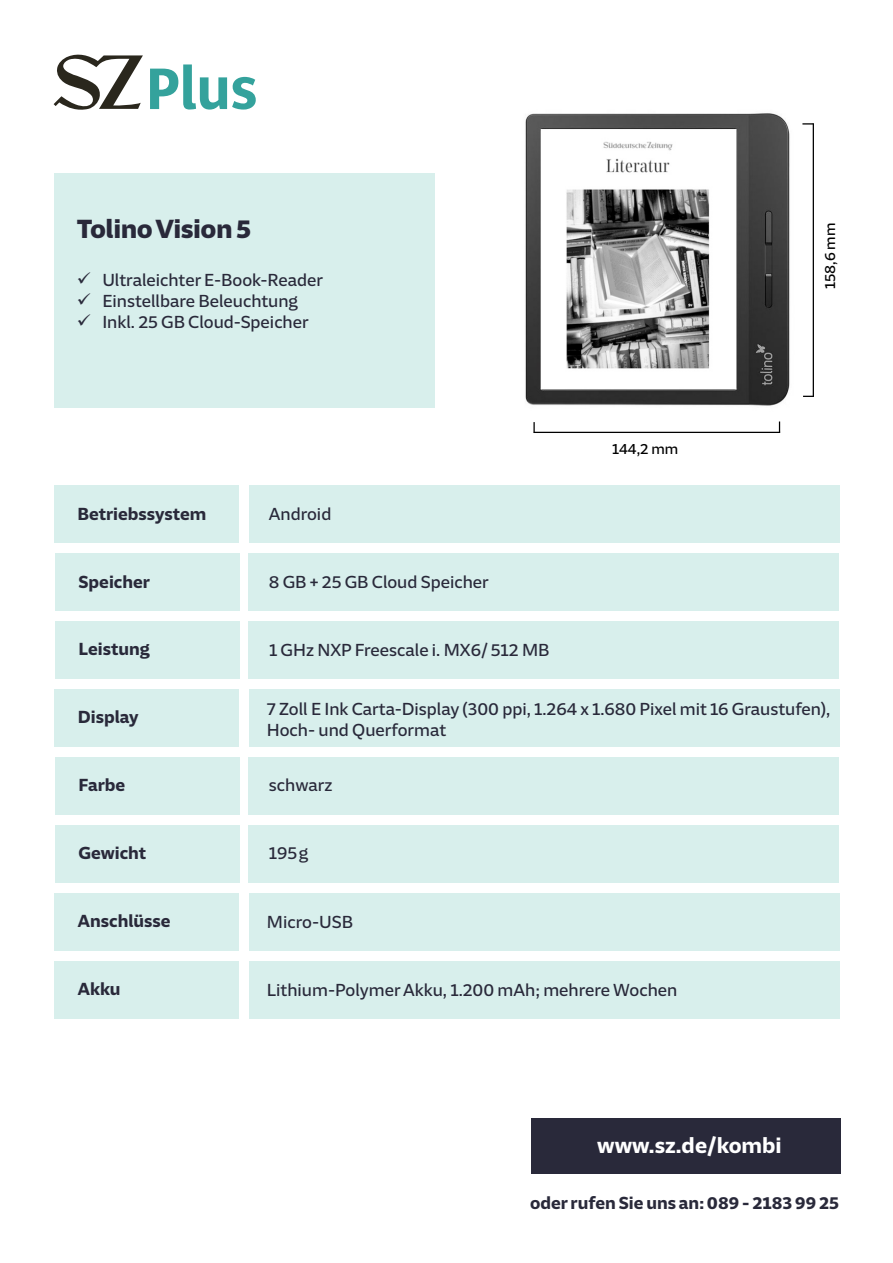
<style>
.page{position:relative;width:893px;height:1263px;background:#fff}
.page>*{position:absolute;margin:0;border:0;box-sizing:border-box;transform-origin:0 0}
.t1{font:900 27px "SZ Sans Digital";letter-spacing:-.02em;color:#29293a}
.t2{font:700 22.5px "SZ Sans Digital";color:#fff}
.t3{font:18px/21.6px "SZ Sans Digital";color:#29293a}
.t4{font:700 18px "SZ Sans Digital";color:#29293a}
.t5{font:15.3px "SZ Sans Digital";color:#000}
</style>
<div class="page">
<div style="left:54px;top:173px;width:381px;height:234px;background:#d8efec"></div>
<div style="left:54px;top:486px;width:185px;height:57px;background:#d8efec"></div>
<div style="left:55px;top:554px;width:185px;height:57px;background:#d8efec"></div>
<div style="left:55px;top:622px;width:185px;height:57px;background:#d8efec"></div>
<div style="left:54px;top:689px;width:185px;height:58px;background:#d8efec"></div>
<div style="left:55px;top:757px;width:185px;height:58px;background:#d8efec"></div>
<div style="left:55px;top:825px;width:185px;height:58px;background:#d8efec"></div>
<div style="left:54px;top:893px;width:185px;height:58px;background:#d8efec"></div>
<div style="left:54px;top:961px;width:185px;height:58px;background:#d8efec"></div>
<div style="left:249px;top:486px;width:590px;height:57px;background:#d8efec"></div>
<div style="left:249px;top:554px;width:590px;height:57px;background:#d8efec"></div>
<div style="left:249px;top:622px;width:590px;height:57px;background:#d8efec"></div>
<div style="left:249px;top:689px;width:590px;height:58px;background:#d8efec"></div>
<div style="left:249px;top:757px;width:590px;height:58px;background:#d8efec"></div>
<div style="left:249px;top:825px;width:590px;height:58px;background:#d8efec"></div>
<div style="left:249px;top:893px;width:590px;height:58px;background:#d8efec"></div>
<div style="left:249px;top:961px;width:590px;height:58px;background:#d8efec"></div>
<img style="left:525px;top:113px;width:285px;height:293px">
<svg style="left:150px;top:64px;width:106px;height:46px"></svg>
<svg style="left:54px;top:55px;width:89px;height:55px"></svg>
<div style="left:532px;top:1118px;width:309px;height:55px;background:#29293a"></div>
<hr style="left:813px;top:123px;width:1px;height:273px;background:#000">
<svg style="left:802px;top:123px;width:11px;height:2px"></svg>
<hr style="left:534px;top:432px;width:246px;height:1px;background:#000">
<svg style="left:533px;top:422px;width:2px;height:11px"></svg>
<h1 class="t1" style="left:77px;top:213px;width:176px">Tolino Vision 5</h1>
<p class="t3" style="left:77px;top:269px;width:248px">✓ Ultraleichter E-Book-Reader</p>
<p class="t3" style="left:77px;top:290px;width:223px">✓ Einstellbare Beleuchtung</p>
<p class="t3" style="left:77px;top:311px;width:233px">✓ Inkl. 25 GB Cloud-Speicher</p>
<p class="t4" style="left:77px;top:503px;width:130px">Betriebssystem</p>
<p class="t3" style="left:269px;top:503px;width:64px">Android</p>
<p class="t4" style="left:79px;top:571px;width:73px">Speicher</p>
<p class="t3" style="left:269px;top:571px;width:222px">8 GB + 25 GB Cloud Speicher</p>
<p class="t4" style="left:79px;top:639px;width:73px">Leistung</p>
<p class="t3" style="left:269px;top:639px;width:282px">1 GHz NXP Freescale i. MX6/ 512 MB</p>
<p class="t5" style="left:612px;top:440px;width:68px">144,2 mm</p>
<p class="t5" style="left:821px;top:289px;width:68px;rotate:-90deg">158,6 mm</p>
<p class="t4" style="left:78px;top:707px;width:62px">Display</p>
<p class="t3" style="left:267px;top:698px;width:565px">7 Zoll E Ink Carta-Display (300 ppi, 1.264 x 1.680 Pixel mit 16 Graustufen),<br>Hoch- und Querformat</p>
<p class="t4" style="left:79px;top:775px;width:48px">Farbe</p>
<p class="t3" style="left:269px;top:774px;width:65px">schwarz</p>
<p class="t4" style="left:79px;top:843px;width:69px">Gewicht</p>
<p class="t3" style="left:269px;top:842px;width:41px">195g</p>
<p class="t4" style="left:78px;top:911px;width:94px">Anschlüsse</p>
<p class="t3" style="left:267px;top:911px;width:88px">Micro-USB</p>
<p class="t4" style="left:78px;top:979px;width:44px">Akku</p>
<p class="t3" style="left:267px;top:979px;width:412px">Lithium-Polymer Akku, 1.200 mAh; mehrere Wochen</p>
<p class="t2" style="left:597px;top:1132px;width:186px">www.sz.de/kombi</p>
<p class="t4" style="left:530px;top:1192px;width:310px">oder rufen Sie uns an: 089 - 2183 99 25</p>
</div>
